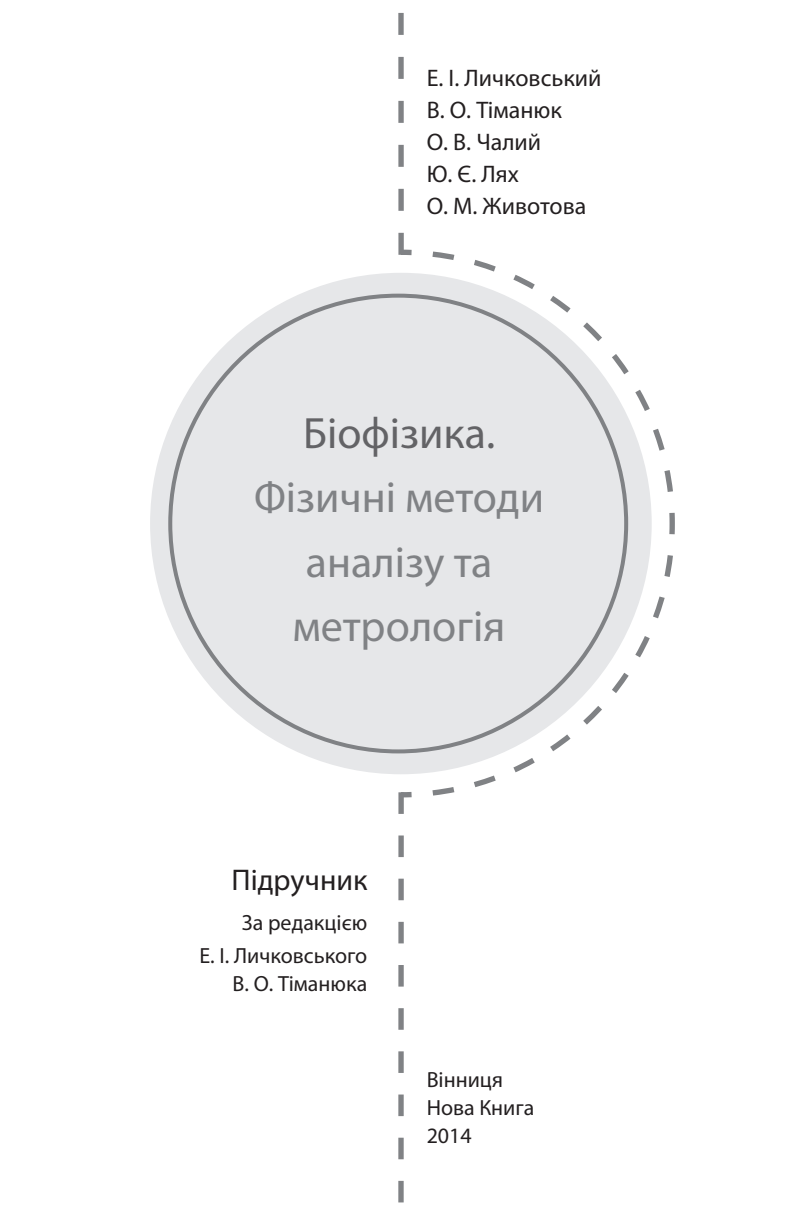
<style>
.page{position:relative;width:811px;height:1219px;background:#fff}
.page>*{position:absolute;margin:0;border:0;box-sizing:border-box;transform-origin:0 0}
.t1{font:44px/64px "Myriad Pro";color:#808285;text-align:center}
.t2{font:30px "Myriad Pro";color:#231f20}
.t3{font:24px "Myriad Pro";color:#231f20}
.t4{font:22px/28px "Myriad Pro";color:#231f20;text-align:right}
.s1{color:#636366}
</style>
<div class="page">
<svg style="left:404px;top:249px;width:271px;height:549px"></svg>
<svg style="left:398px;top:12px;width:6px;height:243px"></svg>
<div style="left:150px;top:273px;width:501px;height:501px;background:#e6e7e9;border-radius:50%"></div>
<svg style="left:398px;top:792px;width:6px;height:411px"></svg>
<p class="t3" style="left:427px;top:63px;width:176px">Е. І. Личковський</p>
<p class="t3" style="left:427px;top:95px;width:137px">В. О. Тіманюк</p>
<p class="t3" style="left:427px;top:127px;width:116px">О. В. Чалий</p>
<p class="t3" style="left:427px;top:159px;width:94px">Ю. Є. Лях</p>
<p class="t3" style="left:427px;top:191px;width:161px">О. М. Животова</p>
<p class="t1" style="left:254px;top:401px;width:292px"><span class="s1">Біофізика.<br></span>Фізичні методи аналізу та метрологія</p>
<p class="t2" style="left:231px;top:862px;width:137px">Підручник</p>
<p class="t4" style="left:242px;top:908px;width:127px">За редакцією</p>
<p class="t4" style="left:199px;top:942px;width:169px">Е. І. Личковського<br>В. О. Тіманюка</p>
<p class="t4" style="left:427px;top:1065px;width:78px">Вінниця</p>
<p class="t4" style="left:427px;top:1093px;width:109px">Нова Книга</p>
<p class="t4" style="left:427px;top:1121px;width:47px">2014</p>
</div>
